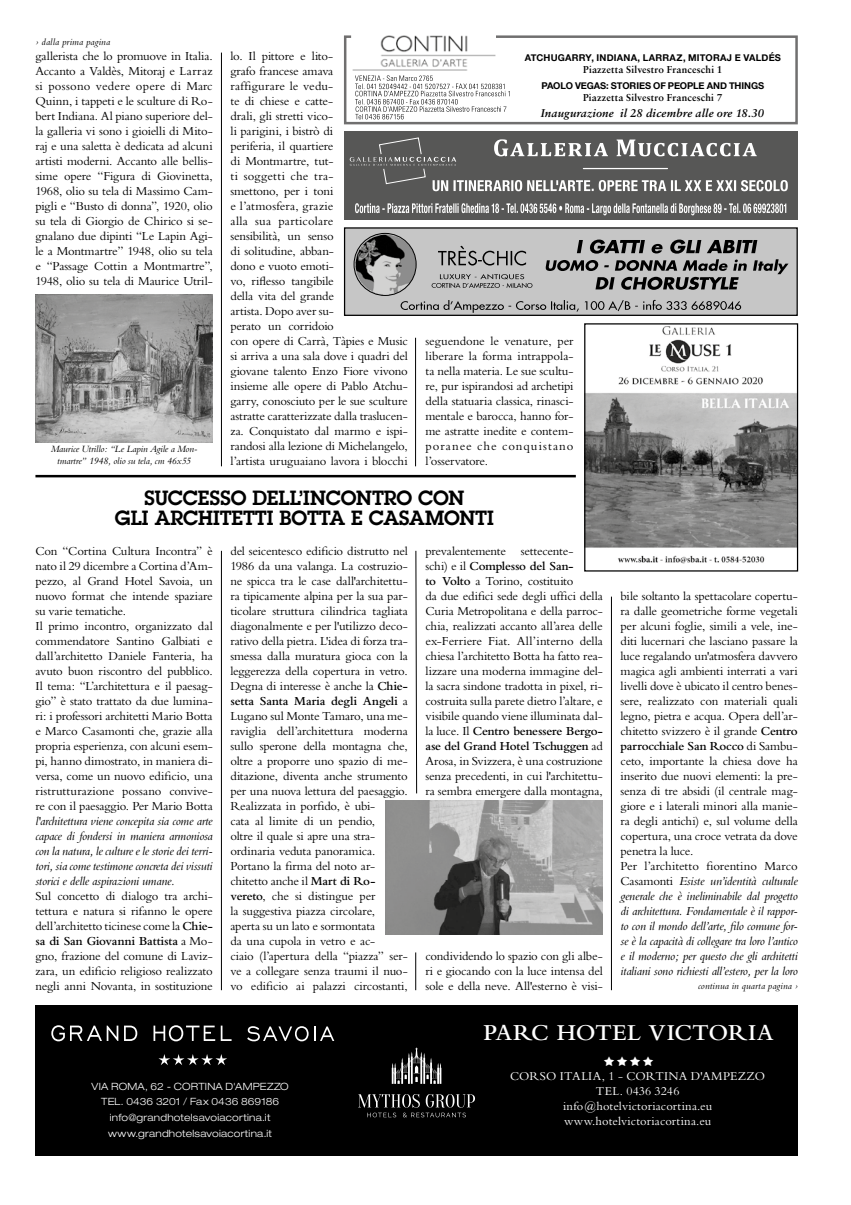
<style>
.page{position:relative;width:851px;height:1205px;background:#fff}
.page>*{position:absolute;margin:0;border:0;box-sizing:border-box;transform-origin:0 0}
.t1{font:600 23.75px "Bembo";letter-spacing:.005em;color:#fff}
.t2{font:600 20px/20px "Lubalin Graph Std";letter-spacing:-.01em;color:#000;text-align:center}
.t3{font:12.75px/15px "Bembo";letter-spacing:-.01em;color:#000}
.t4{font:italic 12.75px/15px "Bembo";letter-spacing:-.015em;color:#000;text-align:justify}
.t5{font:12.5px/15px "Bembo";letter-spacing:.01em;color:#fff;text-align:center}
.t6{font:italic 700 11.25px "Sabon LT Std";letter-spacing:.01em;color:#000}
.t7{font:300 expanded 10px/15px "Helvetica Neue LT Std";letter-spacing:.02em;color:#fff;text-align:center}
.t8{font:italic 10px/11.2px "Bembo";color:#000;text-align:center}
.t9{font:700 10px "Sabon LT Std";letter-spacing:.02em;color:#000}
.t10{font:700 9.38px "Helvetica Neue";letter-spacing:-.01em;color:#000}
.s1{font-weight:600}
.s2{font-style:italic}
</style>
<div class="page">
<div style="left:35px;top:1005px;width:762px;height:150px;background:#000"></div>
<svg style="left:158px;top:1054px;width:69px;height:11px"></svg>
<svg style="left:51px;top:1025px;width:67px;height:16px"></svg>
<svg style="left:124px;top:1025px;width:13px;height:16px"></svg>
<svg style="left:153px;top:1025px;width:62px;height:16px"></svg>
<svg style="left:221px;top:1025px;width:10px;height:16px"></svg>
<svg style="left:247px;top:1026px;width:61px;height:15px"></svg>
<svg style="left:314px;top:1026px;width:20px;height:15px"></svg>
<svg style="left:391px;top:1047px;width:50px;height:37px"></svg>
<svg style="left:358px;top:1094px;width:117px;height:23px"></svg>
<div style="left:344px;top:131px;width:453px;height:89px;background:#575756"></div>
<svg style="left:355px;top:203px;width:431px;height:12px"></svg>
<svg style="left:349px;top:137px;width:438px;height:54px"></svg>
<img style="left:586px;top:326px;width:210px;height:238px">
<div style="left:584px;top:323px;width:214px;height:248px;border:1px solid #000"></div>
<svg style="left:344px;top:35px;width:454px;height:90px"></svg>
<svg style="left:355px;top:75px;width:154px;height:44px"></svg>
<img style="left:352px;top:36px;width:143px;height:35px">
<hr style="left:221px;top:53px;width:1px;height:413px;background:#000">
<hr style="left:35px;top:475px;width:540px;height:2px;background:#000">
<hr style="left:415px;top:338px;width:1px;height:128px;background:#000">
<hr style="left:221px;top:551px;width:1px;height:439px;background:#000">
<hr style="left:415px;top:952px;width:1px;height:38px;background:#000">
<hr style="left:611px;top:597px;width:1px;height:393px;background:#000">
<img style="left:35px;top:295px;width:178px;height:147px">
<img style="left:386px;top:800px;width:216px;height:135px">
<svg style="left:415px;top:550px;width:2px;height:244px"></svg>
<div style="left:344px;top:228px;width:453px;height:87px;background:#c6c6c6"></div>
<div style="left:344px;top:227px;width:453px;height:89px;border:1px solid #000"></div>
<img style="left:355px;top:233px;width:61px;height:62px">
<div style="left:353px;top:233px;width:63px;height:63px;border:1px solid #000;border-radius:50%"></div>
<svg style="left:438px;top:246px;width:88px;height:19px"></svg>
<svg style="left:431px;top:274px;width:101px;height:14px"></svg>
<svg style="left:400px;top:300px;width:341px;height:13px"></svg>
<svg style="left:545px;top:240px;width:243px;height:50px"></svg>
<p class="t8" style="left:35px;top:36px;width:76px">› dalla prima pagina</p>
<p class="t3" style="left:230px;top:48px;width:179px">lo. Il pittore e lito-<br>grafo francese amava<br>raffigurare le vedu-<br>te di chiese e catte-<br>drali, gli stretti vico-<br>li parigini, i bistrò di<br>periferia, il quartiere<br>di Montmartre, tut-<br>ti soggetti che tra-<br>smettono, per i toni<br>e l’atmosfera, grazie<br>alla sua particolare<br>sensibilità, un senso<br>di solitudine, abban-<br>dono e vuoto emoti-<br>vo, riflesso tangibile<br>della vita del grande<br>artista. Dopo aver su-<br>perato un corridoio<br>con opere di Carrà, Tàpies e Music si arriva a una sala dove i quadri del giovane talento Enzo Fiore vivono insieme alle opere di Pablo Atchu&shy;garry, conosciuto per le sue sculture astratte caratterizzate dalla traslucen&shy;za. Conquistato dal marmo e ispi&shy;randosi alla lezione di Michelangelo, l’artista uruguaiano lavora i blocchi</p>
<p class="t3" style="left:35px;top:48px;width:179px;text-align:justify">gallerista che lo promuove in Italia.<br>Accanto a Valdès, Mitoraj e Larraz si possono vedere opere di Marc Quinn, i tappeti e le sculture di Ro&shy;bert Indiana. Al piano superiore del&shy;la galleria vi sono i gioielli di Mito&shy;raj e una saletta è dedicata ad alcuni artisti moderni. Accanto alle bellis&shy;sime opere “Figura di Giovinetta, 1968, olio su tela di Massimo Cam&shy;pigli e “Busto di donna”, 1920, olio su tela di Giorgio de Chirico si se&shy;gnalano due dipinti “Le Lapin Agi&shy;le a Montmartre” 1948, olio su tela e “Passage Cottin a Montmartre”, 1948, olio su tela di Maurice Utril-</p>
<p class="t10" style="left:524px;top:51px;width:41px">ATCHUGARR</p>
<p class="t10" style="left:585px;top:51px;width:18px">Y, INDIANA</p>
<p class="t10" style="left:637px;top:51px;width:13px">, LARRA</p>
<p class="t10" style="left:676px;top:51px;width:28px">Z, MITORA</p>
<p class="t10" style="left:726px;top:51px;width:30px">J E VALD</p>
<p class="t10" style="left:768px;top:51px;width:13px">ÉS</p>
<p class="t9" style="left:583px;top:64px;width:141px">Piazzetta Silvestro Franceschi 1</p>
<p class="t6" style="left:540px;top:106px;width:225px">Inaugurazione il 28 dicembre alle ore 18.30</p>
<p class="t10" style="left:541px;top:79px;width:224px">PAOLO VEGAS: STORIES OF PEOPLE AND THINGS</p>
<p class="t9" style="left:583px;top:92px;width:141px">Piazzetta Silvestro Franceschi 7</p>
<p class="t3" style="left:425px;top:333px;width:149px;text-align:justify">seguendone le venature, per liberare la forma intrappola&shy;ta nella materia. Le sue scultu&shy;re, pur ispirandosi ad archetipi della statuaria classica, rinasci&shy;mentale e barocca, hanno for&shy;me astratte inedite e contem&shy;poranee che conquistano l’osservatore.</p>
<p class="t8" style="left:51px;top:443px;width:148px">Maurice Utrillo: “Le Lapin Agile a Mon&shy;tmartre” 1948, olio su tela, cm 46x55</p>
<h2 class="t2" style="left:115px;top:488px;width:380px">SUCCESSO DELL’INCONTRO CON<br>GLI ARCHITETTI BOTTA E CASAMONTI</h2>
<p class="t3" style="left:230px;top:543px;width:179px">del seicentesco edificio distrutto nel 1986 da una valanga. La costruzio&shy;ne spicca tra le case dall'architettu&shy;ra tipicamente alpina per la sua par&shy;ticolare struttura cilindrica tagliata diagonalmente e per l'utilizzo deco&shy;rativo della pietra. L'idea di forza tra&shy;smessa dalla muratura gioca con la leggerezza della copertura in vetro.<br>Degna di interesse è anche la <span class="s1">Chie&shy;setta Santa Maria degli Angeli</span> a Lugano sul Monte Tamaro, una me&shy;raviglia dell’architettura moderna sullo sperone della montagna che, oltre a proporre uno spazio di me&shy;ditazione, diventa anche strumento per una nuova lettura del paesaggio.<br>Realizzata in porfido, è ubi-<br>cata al limite di un pendio,<br>oltre il quale si apre una stra&shy;ordinaria veduta panoramica.<br>Portano la firma del noto ar&shy;chitetto anche il <span class="s1">Mart di Ro&shy;vereto</span>, che si distingue per<br>la suggestiva piazza circolare, aperta su un lato e sormontata<br>da una cupola in vetro e ac-<br>ciaio (l’apertura della “piazza” ser&shy;ve a collegare senza traumi il nuo&shy;vo edificio ai palazzi circostanti,</p>
<p class="t3" style="left:425px;top:543px;width:179px">prevalentemente settecente-<br>schi) e il <span class="s1">Complesso del San-<br>to Volto</span> a Torino, costituito<br>da due edifici sede degli uffici della Curia Metropolitana e della parroc&shy;chia, realizzati accanto all’area delle ex-Ferriere Fiat. All’interno della chiesa l’architetto Botta ha fatto rea&shy;lizzare una moderna immagine del&shy;la sacra sindone tradotta in pixel, ri&shy;costruita sulla parete dietro l’altare, e visibile quando viene illuminata dal&shy;la luce. Il <span class="s1">Centro benessere Bergo&shy;ase del Grand Hotel Tschuggen</span> ad Arosa, in Svizzera, è una costruzione senza precedenti, in cui l'architettu&shy;ra sembra emergere dalla montagna,</p>
<p class="t3" style="left:35px;top:543px;width:179px">Con “Cortina Cultura Incontra” è nato il 29 dicembre a Cortina d’Am&shy;pezzo, al Grand Hotel Savoia, un nuovo format che intende spaziare su varie tematiche.<br>Il primo incontro, organizzato dal commendatore Santino Galbiati e dall’architetto Daniele Fanteria, ha avuto buon riscontro del pubblico.<br>Il tema: “L’architettura e il paesag&shy;gio” è stato trattato da due lumina&shy;ri: i professori architetti Mario Botta e Marco Casamonti che, grazie alla propria esperienza, con alcuni esem&shy;pi, hanno dimostrato, in maniera di&shy;versa, come un nuovo edificio, una ristrutturazione possano convive&shy;re con il paesaggio. Per Mario Botta</p>
<p class="t4" style="left:35px;top:813px;width:179px">l'architettura viene concepita sia come arte capace di fondersi in maniera armoniosa con la natura, le culture e le storie dei terri&shy;tori, sia come testimone concreta dei vissuti storici e delle aspirazioni umane.</p>
<p class="t3" style="left:35px;top:888px;width:179px;text-align:justify">Sul concetto di dialogo tra archi&shy;tettura e natura si rifanno le opere dell’architetto ticinese come la <span class="s1">Chie&shy;sa di San Giovanni Battista</span> a Mo&shy;gno, frazione del comune di Laviz&shy;zara, un edificio religioso realizzato negli anni Novanta, in sostituzione</p>
<p class="t3" style="left:620px;top:588px;width:179px">bile soltanto la spettacolare copertu&shy;ra dalle geometriche forme vegetali per alcuni foglie, simili a vele, ine&shy;diti lucernari che lasciano passare la luce regalando un'atmosfera davvero magica agli ambienti interrati a vari livelli dove è ubicato il centro benes&shy;sere, realizzato con materiali quali legno, pietra e acqua. Opera dell’ar&shy;chitetto svizzero è il grande <span class="s1">Centro parrocchiale San Rocco</span> di Sambu&shy;ceto, importante la chiesa dove ha inserito due nuovi elementi: la pre&shy;senza di tre absidi (il centrale mag&shy;giore e i laterali minori alla manie&shy;ra degli antichi) e, sul volume della copertura, una croce vetrata da dove penetra la luce.<br>Per l’architetto fiorentino Marco Casamonti <span class="s2">Esiste un’identità culturale generale che è ineliminabile dal progetto di architettura. Fondamentale è il rappor&shy;to con il mondo dell’arte, filo comune for&shy;se è la capacità di collegare tra loro l’antico e il moderno; per questo che gli architetti italiani sono richiesti all’estero, per la loro</span></p>
<p class="t3" style="left:425px;top:948px;width:179px;text-align:justify">condividendo lo spazio con gli albe&shy;ri e giocando con la luce intensa del sole e della neve. All'esterno è visi-</p>
<p class="t8" style="left:698px;top:980px;width:102px">continua in quarta pagina ›</p>
<p class="t7" style="left:92px;top:1078px;width:199px">VIA ROMA, 62 - CORTINA D'AMPEZZO<br>TEL. 0436 3201 / Fax 0436 869186</p>
<p class="t7" style="left:108px;top:1109px;width:165px;line-height:16.2px;text-align:left">info@grandhotelsavoiacortina.it www.grandhotelsavoiacortina.it</p>
<h1 class="t1" style="left:483px;top:1019px;width:292px">PARC HOTEL VICTORIA</h1>
<p class="t5" style="left:510px;top:1068px;width:256px">CORSO ITALIA, 1 - CORTINA D'AMPEZZO<br>TEL. 0436 3246<br>info@hotelvictoriacortina.eu www.hotelvictoriacortina.eu</p>
</div>
